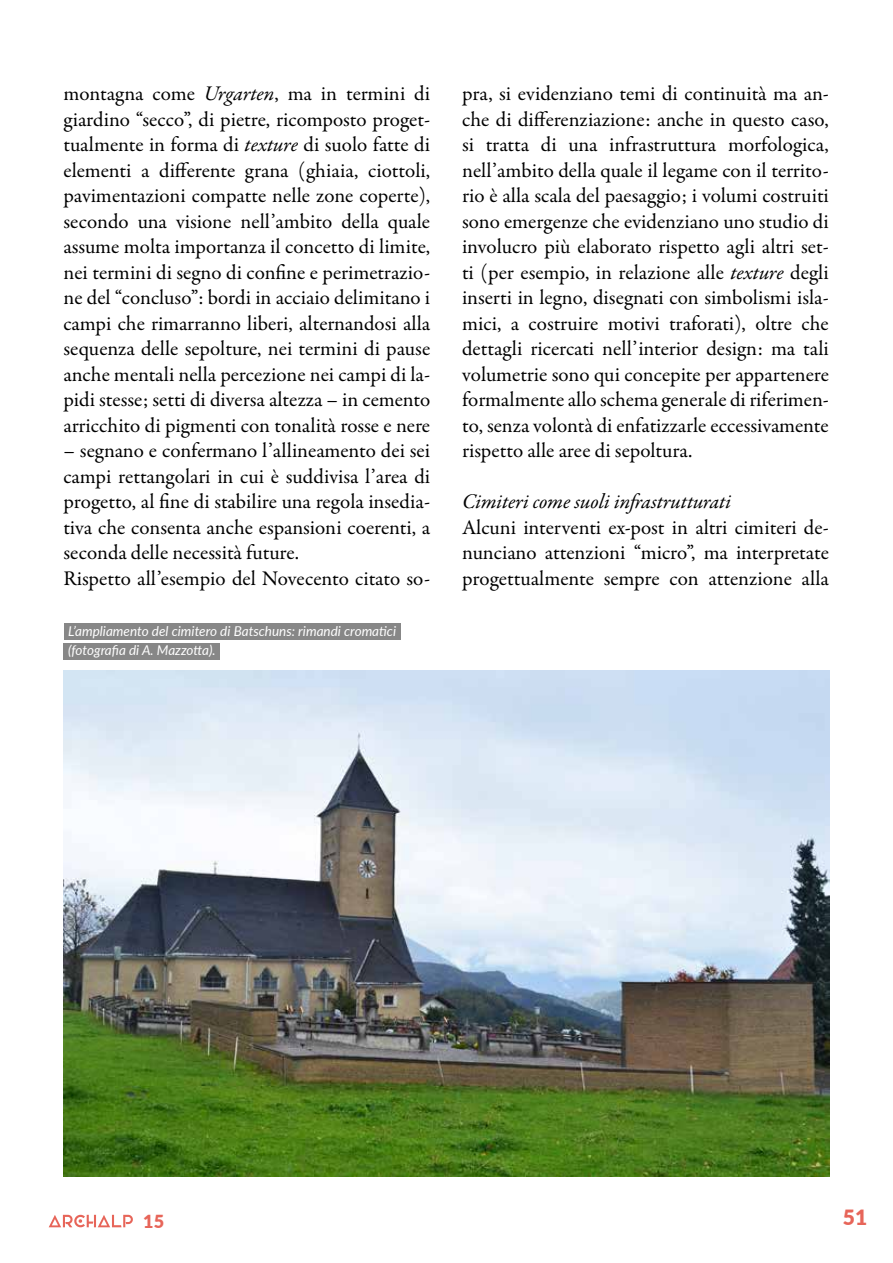
<style>
.page{position:relative;width:893px;height:1263px;background:#fff}
.page>*{position:absolute;margin:0;border:0;box-sizing:border-box;transform-origin:0 0}
.t1{font:21px/25.5px "Garamond Premr Pro";color:#000;text-align:justify}
.t2{font:italic 21px "Garamond Premr Pro";letter-spacing:-.005em;color:#000}
.t3{font:900 21px "Lato";color:#e76559}
.t4{font:900 18px "Lato";color:#e76559}
.t5{font:italic 13.5px/19.5px "Lato";color:#fff}
.s1{font-style:italic}
</style>
<div class="page">
<svg style="left:49px;top:1215px;width:84px;height:12px"></svg>
<img style="left:64px;top:671px;width:765px;height:506px">
<div style="left:64px;top:624px;width:336px;height:16px;background:#878787"></div>
<div style="left:64px;top:643px;width:156px;height:16px;background:#878787"></div>
<p class="t1" style="left:63px;top:81px;width:368px">montagna come <span class="s1">Urgarten</span>, ma in termini di giardino “secco”, di pietre, ricomposto proget&shy;tualmente in forma di <span class="s1">texture</span> di suolo fatte di elementi a differente grana (ghiaia, ciottoli, pavimentazioni compatte nelle zone coperte), secondo una visione nell’ambito della quale assume molta importanza il concetto di limite, nei termini di segno di confine e perimetrazio&shy;ne del “concluso”: bordi in acciaio delimitano i campi che rimarranno liberi, alternandosi alla sequenza delle sepolture, nei termini di pause anche mentali nella percezione nei campi di la&shy;pidi stesse; setti di diversa altezza – in cemento arricchito di pigmenti con tonalità rosse e nere</p>
<p class="t1" style="left:63px;top:438px;width:368px;text-align:left">– segnano e confermano l’allineamento dei sei campi rettangolari in cui è suddivisa l’area di progetto, al fine di stabilire una regola insedia&shy;tiva che consenta anche espansioni coerenti, a seconda delle necessità future.<br>Rispetto all’esempio del Novecento citato so-</p>
<p class="t5" style="left:68px;top:621px;width:330px">L’ampliamento del cimitero di Batschuns: rimandi cromatici (fotografia di A. Mazzotta).</p>
<p class="t1" style="left:462px;top:81px;width:368px">pra, si evidenziano temi di continuità ma an&shy;che di differenziazione: anche in questo caso, si tratta di una infrastruttura morfologica, nell’ambito della quale il legame con il territo&shy;rio è alla scala del paesaggio; i volumi costruiti sono emergenze che evidenziano uno studio di involucro più elaborato rispetto agli altri set&shy;ti (per esempio, in relazione alle <span class="s1">texture</span> degli inserti in legno, disegnati con simbolismi isla&shy;mici, a costruire motivi traforati), oltre che dettagli ricercati nell’interior design: ma tali volumetrie sono qui concepite per appartenere formalmente allo schema generale di riferimen&shy;to, senza volontà di enfatizzarle eccessivamente rispetto alle aree di sepoltura.</p>
<p class="t2" style="left:462px;top:488px;width:270px">Cimiteri come suoli infrastrutturati</p>
<p class="t1" style="left:462px;top:515px;width:368px">Alcuni interventi ex-post in altri cimiteri de&shy;nunciano attenzioni “micro”, ma interpretate progettualmente sempre con attenzione alla</p>
<p class="t4" style="left:143px;top:1208px;width:23px">15</p>
<p class="t3" style="left:843px;top:1201px;width:26px">51</p>
</div>
